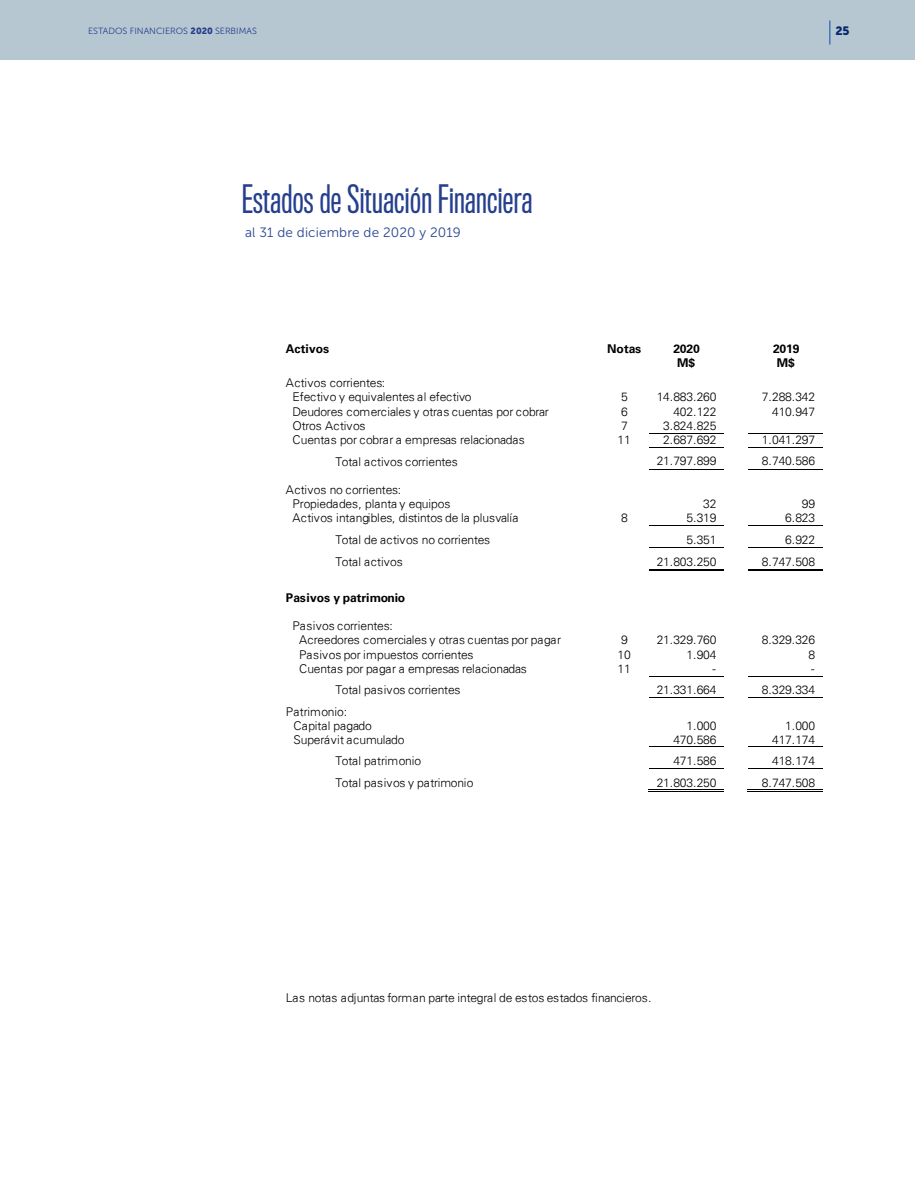
<style>
.page{position:relative;width:915px;height:1187px;background:#fff}
.page>*{position:absolute;margin:0;border:0;box-sizing:border-box;transform-origin:0 0}
.t1{font:36px "Titling Gothic FB Comp";letter-spacing:.01em;color:#253f8e}
.t2{font:13.5px "Museo Sans 300";letter-spacing:.01em;color:#2a4692}
.t3{font:300 12.15px/14px "Univers 45";letter-spacing:-.02em;color:#000}
.t4{font:700 12.15px "Univers 65";letter-spacing:-.01em;color:#000}
.t5{font:12px "Museo Sans 900";color:#052b6e}
.t6{font:9px "Museo Sans 300";color:#253f8e}
.s1{font-family:"Museo Sans 900"}
</style>
<div class="page">
<div style="left:0;top:0;width:914px;height:60px;background:#b7c7d2"></div>
<hr style="left:828px;top:20px;width:2px;height:25px;background:#4c74ba">
<hr style="left:649px;top:432px;width:74px;height:1px;background:#000">
<hr style="left:747px;top:432px;width:75px;height:1px;background:#000">
<hr style="left:649px;top:446px;width:74px;height:1px;background:#000">
<hr style="left:747px;top:446px;width:75px;height:1px;background:#000">
<hr style="left:649px;top:469px;width:74px;height:1px;background:#000">
<hr style="left:747px;top:469px;width:75px;height:1px;background:#000">
<hr style="left:649px;top:525px;width:74px;height:1px;background:#000">
<hr style="left:747px;top:525px;width:75px;height:1px;background:#000">
<hr style="left:649px;top:547px;width:74px;height:1px;background:#000">
<hr style="left:747px;top:547px;width:75px;height:1px;background:#000">
<hr style="left:649px;top:568px;width:74px;height:1px;background:#000">
<hr style="left:649px;top:570px;width:74px;height:1px;background:#000">
<hr style="left:747px;top:568px;width:75px;height:1px;background:#000">
<hr style="left:747px;top:570px;width:75px;height:1px;background:#000">
<hr style="left:649px;top:675px;width:74px;height:1px;background:#000">
<hr style="left:747px;top:675px;width:75px;height:1px;background:#000">
<hr style="left:649px;top:697px;width:74px;height:1px;background:#000">
<hr style="left:747px;top:697px;width:75px;height:1px;background:#000">
<hr style="left:649px;top:746px;width:74px;height:1px;background:#000">
<hr style="left:747px;top:746px;width:75px;height:1px;background:#000">
<hr style="left:649px;top:767px;width:74px;height:1px;background:#000">
<hr style="left:747px;top:767px;width:75px;height:1px;background:#000">
<hr style="left:648px;top:791px;width:75px;height:1px;background:#000">
<hr style="left:648px;top:789px;width:75px;height:1px;background:#000">
<hr style="left:746px;top:791px;width:76px;height:1px;background:#000">
<hr style="left:746px;top:789px;width:76px;height:1px;background:#000">
<p class="t6" style="left:88px;top:26px;width:170px">ESTADOS FINANCIEROS <span class="s1">2020</span> SERBIMAS</p>
<p class="t5" style="left:835px;top:24px;width:16px">25</p>
<p class="t6" style="left:88px;top:26px;width:143px">MEMORIA A UAL <span class="s1">2020</span> SERBIMAS</p>
<p class="t1" style="left:242px;top:178px;width:292px">Estados de Situación Financiera</p>
<p class="t2" style="left:245px;top:225px;width:217px">al 31 de diciembre de 2020 y 2019</p>
<p class="t4" style="left:286px;top:341px;width:45px">Activos</p>
<p class="t4" style="left:607px;top:341px;width:35px">Notas</p>
<p class="t4" style="left:673px;top:341px;width:28px">2020</p>
<p class="t4" style="left:772px;top:341px;width:28px">2019</p>
<p class="t4" style="left:677px;top:355px;width:19px">M$</p>
<p class="t4" style="left:776px;top:355px;width:19px">M$</p>
<p class="t3" style="left:292px;top:376px;width:180px;text-indent:-7px">Activos corrientes:<br>Efectivo y equivalentes al efectivo</p>
<p class="t3" style="left:621px;top:389px;width:8px">5</p>
<p class="t3" style="left:656px;top:389px;width:61px">14.883.260</p>
<p class="t3" style="left:761px;top:389px;width:55px">7.288.342</p>
<p class="t3" style="left:292px;top:404px;width:258px">Deudores comerciales y otras cuentas por cobrar</p>
<p class="t3" style="left:621px;top:404px;width:8px">6</p>
<p class="t3" style="left:673px;top:404px;width:45px">402.122</p>
<p class="t3" style="left:771px;top:404px;width:45px">410.947</p>
<p class="t3" style="left:292px;top:418px;width:75px">Otros Activos</p>
<p class="t3" style="left:621px;top:418px;width:8px">7</p>
<p class="t3" style="left:663px;top:418px;width:55px">3.824.825</p>
<p class="t3" style="left:292px;top:432px;width:234px">Cuentas por cobrar a empresas relacionadas</p>
<p class="t3" style="left:617px;top:432px;width:15px">11</p>
<p class="t3" style="left:663px;top:432px;width:55px">2.687.692</p>
<p class="t3" style="left:761px;top:432px;width:55px">1.041.297</p>
<p class="t3" style="left:335px;top:455px;width:124px">Total activos corrientes</p>
<p class="t3" style="left:656px;top:454px;width:61px">21.797.899</p>
<p class="t3" style="left:761px;top:454px;width:55px">8.740.586</p>
<p class="t3" style="left:292px;top:483px;width:159px;text-indent:-7px">Activos no corrientes:<br>Propiedades, planta y equipos</p>
<p class="t3" style="left:703px;top:497px;width:15px">32</p>
<p class="t3" style="left:801px;top:497px;width:15px">99</p>
<p class="t3" style="left:292px;top:510px;width:227px">Activos intangibles, distintos de la plusvalía</p>
<p class="t3" style="left:621px;top:510px;width:8px">8</p>
<p class="t3" style="left:686px;top:510px;width:31px">5.319</p>
<p class="t3" style="left:785px;top:510px;width:31px">6.823</p>
<p class="t3" style="left:335px;top:533px;width:156px">Total de activos no corrientes</p>
<p class="t3" style="left:686px;top:533px;width:31px">5.351</p>
<p class="t3" style="left:785px;top:533px;width:31px">6.922</p>
<p class="t3" style="left:335px;top:554px;width:69px">Total activos</p>
<p class="t3" style="left:656px;top:554px;width:61px">21.803.250</p>
<p class="t3" style="left:761px;top:554px;width:55px">8.747.508</p>
<p class="t4" style="left:286px;top:590px;width:121px">Pasivos y patrimonio</p>
<p class="t3" style="left:299px;top:618px;width:263px;text-indent:-7px">Pasivos corrientes:<br>Acreedores comerciales y otras cuentas por pagar</p>
<p class="t3" style="left:621px;top:632px;width:8px">9</p>
<p class="t3" style="left:656px;top:632px;width:61px">21.329.760</p>
<p class="t3" style="left:761px;top:632px;width:55px">8.329.326</p>
<p class="t3" style="left:299px;top:647px;width:176px">Pasivos por impuestos corrientes</p>
<p class="t3" style="left:617px;top:647px;width:15px">10</p>
<p class="t3" style="left:686px;top:647px;width:31px">1.904</p>
<p class="t3" style="left:808px;top:647px;width:8px">8</p>
<p class="t3" style="left:299px;top:661px;width:229px">Cuentas por pagar a empresas relacionadas</p>
<p class="t3" style="left:617px;top:661px;width:15px">11</p>
<p class="t3" style="left:712px;top:661px;width:5px">-</p>
<p class="t3" style="left:811px;top:661px;width:5px">-</p>
<p class="t3" style="left:335px;top:683px;width:127px">Total pasivos corrientes</p>
<p class="t3" style="left:656px;top:683px;width:61px">21.331.664</p>
<p class="t3" style="left:761px;top:683px;width:55px">8.329.334</p>
<p class="t3" style="left:293px;top:704px;width:80px;text-indent:-7px">Patrimonio:<br>Capital pagado</p>
<p class="t3" style="left:686px;top:718px;width:31px">1.000</p>
<p class="t3" style="left:785px;top:718px;width:31px">1.000</p>
<p class="t3" style="left:293px;top:732px;width:112px">Superávit acumulado</p>
<p class="t3" style="left:673px;top:732px;width:45px">470.586</p>
<p class="t3" style="left:771px;top:732px;width:45px">417.174</p>
<p class="t3" style="left:335px;top:753px;width:87px">Total patrimonio</p>
<p class="t3" style="left:673px;top:753px;width:45px">471.586</p>
<p class="t3" style="left:771px;top:753px;width:45px">418.174</p>
<p class="t3" style="left:335px;top:776px;width:139px">Total pasivos y patrimonio</p>
<p class="t3" style="left:656px;top:776px;width:61px">21.803.250</p>
<p class="t3" style="left:761px;top:776px;width:55px">8.747.508</p>
<p class="t3" style="left:286px;top:990px;width:367px">Las notas adjuntas forman parte integral de estos estados financieros.</p>
</div>
